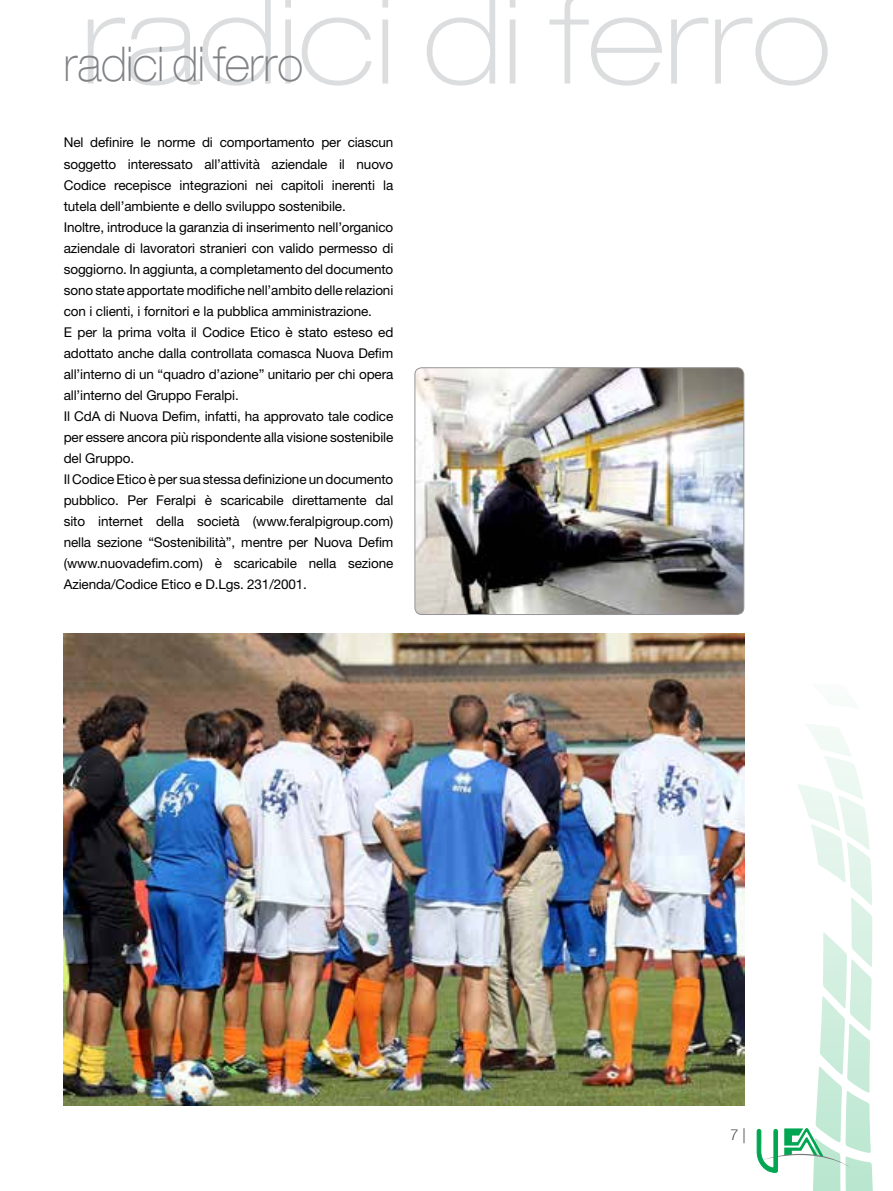
<style>
.page{position:relative;width:893px;height:1191px;background:#fff}
.page>*{position:absolute;margin:0;border:0;box-sizing:border-box;transform-origin:0 0}
.t1{font:100 expanded 125.1px "Helvetica Neue LT Std";color:#dcddde}
.t2{font:100 expanded 48px "Helvetica Neue LT Std";color:#808285;scale:.83 1}
.t3{font:100 15px "Helvetica Neue LT Std";color:#000}
.t4{font:13.5px/21px "Helvetica Neue LT Std";letter-spacing:-.01em;color:#000}
</style>
<div class="page">
<img style="left:415px;top:368px;width:329px;height:246px">
<div style="left:415px;top:367px;width:329px;height:248px;border:1px solid #939598;border-radius:7px"></div>
<img style="left:64px;top:634px;width:680px;height:472px">
<svg style="left:757px;top:724px;width:116px;height:467px"></svg>
<h1 class="t1" style="left:81px;top:-35px;width:752px">radici di ferro</h1>
<h2 class="t2" style="left:64px;top:35px;width:289px">radici di ferro</h2>
<p class="t4" style="left:64px;top:132px;width:331px">Nel definire le norme di comportamento per ciascun soggetto interessato all’attività aziendale il nuovo Codice recepisce integrazioni nei capitoli inerenti la tutela dell’ambiente e dello sviluppo sostenibile.<br>Inoltre, introduce la garanzia di inserimento nell’organico aziendale di lavoratori stranieri con valido permesso di soggiorno. In aggiunta, a completamento del documento sono state apportate modifiche nell’ambito delle relazioni con i clienti, i fornitori e la pubblica amministrazione.<br>E per la prima volta il Codice Etico è stato esteso ed adottato anche dalla controllata comasca Nuova Defim all’interno di un “quadro d’azione” unitario per chi opera all’interno del Gruppo Feralpi.<br>Il CdA di Nuova Defim, infatti, ha approvato tale codice per essere ancora più rispondente alla visione sostenibile del Gruppo.<br>Il Codice Etico è per sua stessa definizione un documento pubblico. Per Feralpi è scaricabile direttamente dal sito internet della società (www.feralpigroup.com) nella sezione “Sostenibilità”, mentre per Nuova Defim (www.nuovadefim.com) è scaricabile nella sezione Azienda/Codice Etico e D.Lgs. 231/2001.</p>
<p class="t3" style="left:730px;top:1126px;width:17px">7 |</p>
</div>
